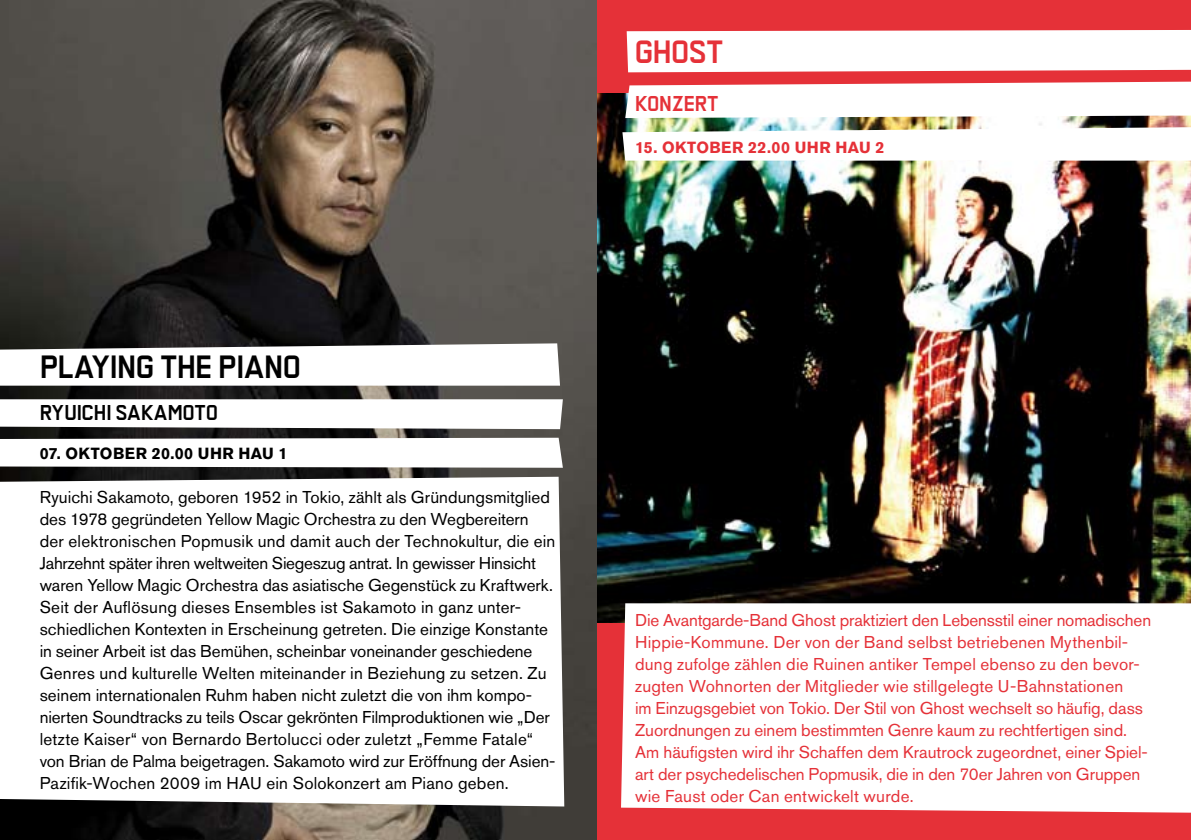
<style>
.page{position:relative;width:1191px;height:840px;background:#fff}
.page>*{position:absolute;margin:0;border:0;box-sizing:border-box;transform-origin:0 0}
.t1{font:700 30px "INOM";color:#000}
.t2{font:700 30px "INOM";color:#e53138}
.t3{font:700 20px "INOM";color:#000}
.t4{font:700 20px "INOM";color:#e53138}
.t5{font:17px/22px "Akzidenz Grotesk BE";color:#000}
.t6{font:17px/22px "Akzidenz Grotesk BE";color:#e53138}
.t7{font:700 16px "Akzidenz Grotesk BE";letter-spacing:.03em;color:#e53138}
.t8{font:700 16px "Akzidenz Grotesk BE";letter-spacing:.03em;color:#000}
</style>
<div class="page">
<div style="left:595px;top:0;width:596px;height:839px;background:#e53138"></div>
<img style="left:596px;top:94px;width:595px;height:528px">
<div style="left:621px;top:603px;width:570px;height:209px;background:#fff"></div>
<div style="left:626px;top:30px;width:565px;height:42px;background:#fff"></div>
<svg style="left:625px;top:82px;width:566px;height:36px;background:#faf2f1"></svg>
<svg style="left:622px;top:127px;width:569px;height:33px;background:#f7f8f6"></svg>
<img style="left:0;top:0;width:596px;height:839px">
<svg style="left:0;top:343px;width:560px;height:42px"></svg>
<svg style="left:0;top:399px;width:563px;height:30px"></svg>
<svg style="left:0;top:437px;width:563px;height:30px"></svg>
<svg style="left:0;top:476px;width:564px;height:330px"></svg>
<h1 class="t2" style="left:635px;top:34px;width:36px">GHOST</h1>
<p class="t4" style="left:635px;top:91px;width:61px">KONZERT</p>
<p class="t7" style="left:635px;top:138px;width:251px">15. OKTOBER 22.00 UHR HAU 2</p>
<h1 class="t1" style="left:40px;top:349px;width:52px">PLAYING</h1>
<h1 class="t1" style="left:161px;top:349px;width:18px">THE</h1>
<h1 class="t1" style="left:218px;top:349px;width:17px">PIANO</h1>
<p class="t3" style="left:40px;top:401px;width:102px">RYUICHI SAKAMOTO</p>
<p class="t8" style="left:40px;top:443px;width:249px">07. OKTOBER 20.00 UHR HAU 1</p>
<p class="t5" style="left:40px;top:485px;width:517px">Ryuichi Sakamoto, geboren 1952 in Tokio, zählt als Gründungsmitglied des 1978 gegründeten Yellow Magic Orchestra zu den Wegbereitern der elektronischen Popmusik und damit auch der Technokultur, die ein Jahrzehnt später ihren weltweiten Siegeszug antrat. In gewisser Hinsicht waren Yellow Magic Orchestra das asiatische Gegenstück zu Kraftwerk.<br>Seit der Auflösung dieses Ensembles ist Sakamoto in ganz unter&shy;schiedlichen Kontexten in Erscheinung getreten. Die einzige Konstante in seiner Arbeit ist das Bemühen, scheinbar voneinander geschiedene Genres und kulturelle Welten miteinander in Beziehung zu setzen. Zu seinem internationalen Ruhm haben nicht zuletzt die von ihm kompo&shy;nierten Soundtracks zu teils Oscar gekrönten Filmproduktionen wie „Der letzte Kaiser“ von Bernardo Bertolucci oder zuletzt „Femme Fatale“ von Brian de Palma beigetragen. Sakamoto wird zur Eröffnung der Asien-Pazifik-Wochen 2009 im HAU ein Solokonzert am Piano geben.</p>
<p class="t6" style="left:635px;top:608px;width:517px">Die Avantgarde-Band Ghost praktiziert den Lebensstil einer nomadischen Hippie-Kommune. Der von der Band selbst betriebenen Mythenbil&shy;dung zufolge zählen die Ruinen antiker Tempel ebenso zu den bevor&shy;zugten Wohnorten der Mitglieder wie stillgelegte U-Bahnstationen<br>im Einzugsgebiet von Tokio. Der Stil von Ghost wechselt so häufig, dass Zuordnungen zu einem bestimmten Genre kaum zu rechtfertigen sind.<br>Am häufigsten wird ihr Schaffen dem Krautrock zugeordnet, einer Spiel&shy;art der psychedelischen Popmusik, die in den 70er Jahren von Gruppen wie Faust oder Can entwickelt wurde.</p>
</div>
